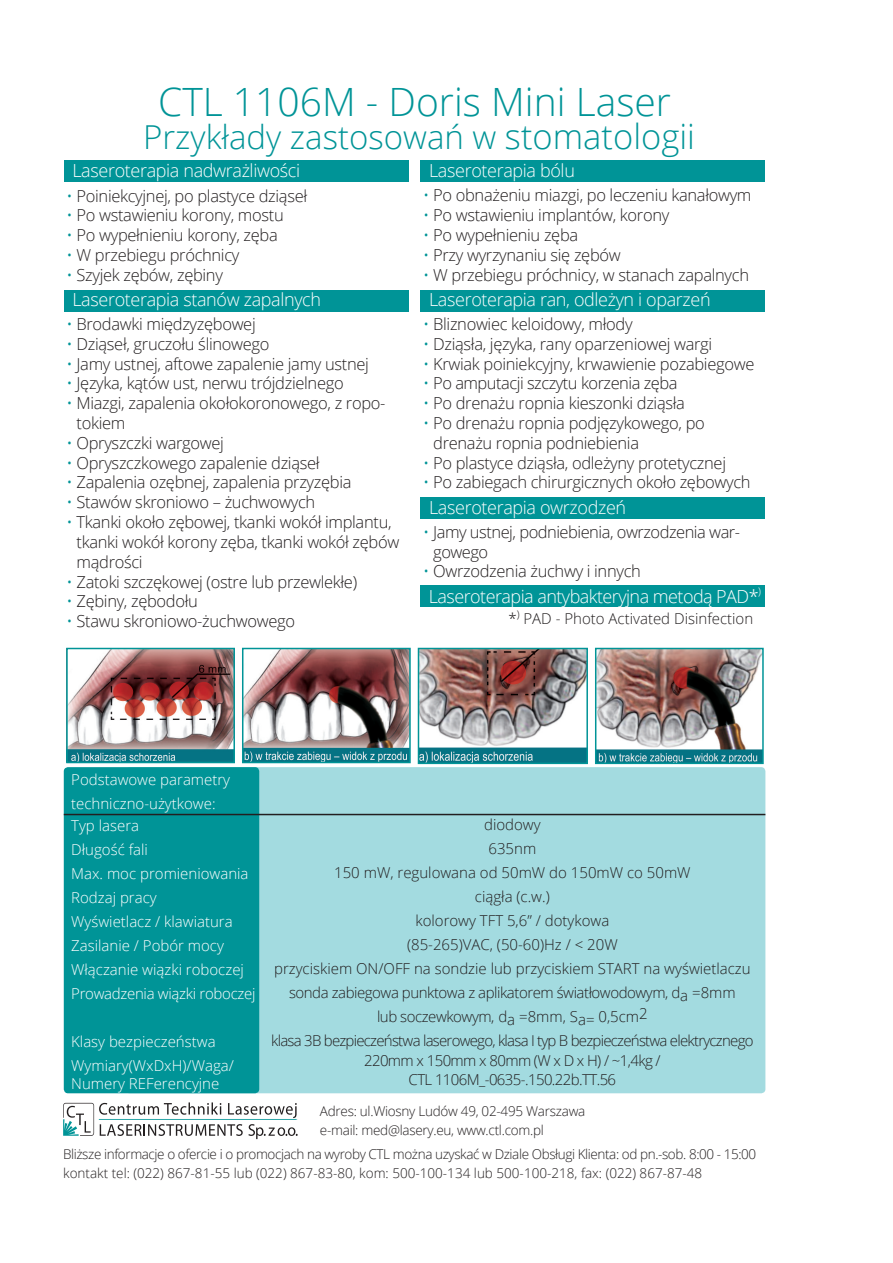
<style>
.page{position:relative;width:893px;height:1263px;background:#fff}
.page>*{position:absolute;margin:0;border:0;box-sizing:border-box;transform-origin:0 0}
.t1{font:300 39px "Open Sans";color:#009497}
.t2{font:300 33px "Open Sans";color:#009497}
.Styl_akapitowy_9{font:300 18px "Open Sans";letter-spacing:-.02em;color:#fff}
.t3{font:300 16.5px/19.8px "Open Sans";letter-spacing:-.02em;color:#231f20}
.t4{font:300 15px "Open Sans";color:#fff}
.Styl_akapitowy_9-2{font:300 15px "Open Sans";color:#231f20}
.Styl_akapitowy_9-3{font:300 15px/24px "Open Sans";letter-spacing:-.03em;color:#231f20;text-align:center}
.Styl_akapitowy_9-4{font:300 15px "Open Sans";letter-spacing:-.05em;color:#231f20}
.Styl_akapitowy_9-5{font:300 15px "Open Sans";letter-spacing:-.04em;color:#231f20}
.t5{font:300 15px "Open Sans";letter-spacing:-.02em;color:#fff}
.t6{font:300 13.5px "Open Sans";letter-spacing:-.02em;color:#231f20}
.t7{font:300 13.5px "Open Sans";color:#231f20}
.s1{font-size:34.5px}
.s2{color:#009497}
</style>
<div class="page">
<div style="left:64px;top:160px;width:345px;height:22px;background:#009497"></div>
<div style="left:64px;top:290px;width:345px;height:21px;background:#009497"></div>
<div style="left:420px;top:160px;width:345px;height:22px;background:#009497"></div>
<div style="left:420px;top:290px;width:345px;height:21px;background:#009497"></div>
<div style="left:420px;top:497px;width:345px;height:22px;background:#009497"></div>
<div style="left:420px;top:586px;width:345px;height:21px;background:#009497"></div>
<div style="left:125px;top:767px;width:640px;height:326px;background:#a3dbe0;border-radius:4px"></div>
<div style="left:64px;top:767px;width:195px;height:326px;background:#009497;border-radius:4px"></div>
<hr style="left:64px;top:814px;width:701px;height:1px;background:#231f20">
<img style="left:245px;top:651px;width:163px;height:109px">
<div style="left:242px;top:648px;width:169px;height:115px;border:2px solid #009497"></div>
<img style="left:69px;top:651px;width:163px;height:109px">
<div style="left:66px;top:648px;width:169px;height:115px;border:2px solid #009497"></div>
<img style="left:598px;top:651px;width:163px;height:110px">
<div style="left:595px;top:648px;width:169px;height:116px;border:2px solid #009497"></div>
<img style="left:421px;top:651px;width:164px;height:110px">
<div style="left:418px;top:648px;width:170px;height:116px;border:2px solid #009497"></div>
<svg style="left:63px;top:1102px;width:235px;height:37px"></svg>
<p class="t1" style="left:158px;top:75px;width:514px">CTL 1106M - Doris Mini Laser</p>
<p class="t2" style="left:143px;top:114px;width:553px">Przykłady zastosowań w <span class="s1">stomatologii</span></p>
<p class="Styl_akapitowy_9" style="left:72px;top:159px;width:229px">Laseroterapia nadwrażliwości</p>
<p class="t3" style="left:66px;top:185px;width:242px"><span class="s2">•</span> Poiniekcyjnej, po plastyce dziąseł</p>
<p class="t3" style="left:66px;top:205px;width:219px"><span class="s2">•</span> Po wstawieniu korony, mostu</p>
<p class="t3" style="left:66px;top:225px;width:213px"><span class="s2">•</span> Po wypełnieniu korony, zęba</p>
<p class="t3" style="left:66px;top:245px;width:175px"><span class="s2">•</span> W przebiegu próchnicy</p>
<p class="t3" style="left:66px;top:264px;width:158px"><span class="s2">•</span> Szyjek zębów, zębiny</p>
<p class="Styl_akapitowy_9" style="left:72px;top:287px;width:250px">Laseroterapia stanów zapalnych</p>
<p class="t3" style="left:66px;top:314px;width:191px"><span class="s2">•</span> Brodawki międzyzębowej</p>
<p class="t3" style="left:66px;top:334px;width:205px"><span class="s2">•</span> Dziąseł, gruczołu ślinowego</p>
<p class="t3" style="left:66px;top:353px;width:304px"><span class="s2">•</span> Jamy ustnej, aftowe zapalenie jamy ustnej</p>
<p class="t3" style="left:66px;top:373px;width:279px"><span class="s2">•</span> Języka, kątów ust, nerwu trójdzielnego</p>
<p class="t3" style="left:77px;top:393px;width:310px;text-indent:-10px"><span class="s2">•</span> Miazgi, zapalenia okołokoronowego, z ropo&shy;tokiem</p>
<p class="t3" style="left:66px;top:433px;width:159px"><span class="s2">•</span> Opryszczki wargowej</p>
<p class="t3" style="left:66px;top:452px;width:255px"><span class="s2">•</span> Opryszczkowego zapalenie dziąseł</p>
<p class="t3" style="left:66px;top:472px;width:287px"><span class="s2">•</span> Zapalenia ozębnej, zapalenia przyzębia</p>
<p class="t3" style="left:66px;top:492px;width:250px"><span class="s2">•</span> Stawów skroniowo – żuchwowych</p>
<p class="t3" style="left:77px;top:512px;width:324px;text-indent:-10px"><span class="s2">•</span> Tkanki około zębowej, tkanki wokół implantu, tkanki wokół korony zęba, tkanki wokół zębów mądrości</p>
<p class="t3" style="left:66px;top:571px;width:292px"><span class="s2">•</span> Zatoki szczękowej (ostre lub przewlekłe)</p>
<p class="t3" style="left:66px;top:591px;width:133px"><span class="s2">•</span> Zębiny, zębodołu</p>
<p class="t3" style="left:66px;top:611px;width:230px"><span class="s2">•</span> Stawu skroniowo-żuchwowego</p>
<p class="Styl_akapitowy_9" style="left:429px;top:159px;width:147px">Laseroterapia bólu</p>
<p class="t3" style="left:423px;top:185px;width:330px"><span class="s2">•</span> Po obnażeniu miazgi, po leczeniu kanałowym</p>
<p class="t3" style="left:423px;top:205px;width:248px"><span class="s2">•</span> Po wstawieniu implantów, korony</p>
<p class="t3" style="left:423px;top:225px;width:157px"><span class="s2">•</span> Po wypełnieniu zęba</p>
<p class="t3" style="left:423px;top:245px;width:199px"><span class="s2">•</span> Przy wyrzynaniu się zębów</p>
<p class="t3" style="left:423px;top:264px;width:328px"><span class="s2">•</span> W przebiegu próchnicy, w stanach zapalnych</p>
<p class="Styl_akapitowy_9" style="left:429px;top:287px;width:283px">Laseroterapia ran, odleżyn i oparzeń</p>
<p class="t3" style="left:423px;top:314px;width:211px"><span class="s2">•</span> Bliznowiec keloidowy, młody</p>
<p class="t3" style="left:423px;top:333px;width:291px"><span class="s2">•</span> Dziąsła, języka, rany oparzeniowej wargi</p>
<p class="t3" style="left:423px;top:353px;width:333px"><span class="s2">•</span> Krwiak poiniekcyjny, krwawienie pozabiegowe</p>
<p class="t3" style="left:423px;top:373px;width:256px"><span class="s2">•</span> Po amputacji szczytu korzenia zęba</p>
<p class="t3" style="left:423px;top:393px;width:263px"><span class="s2">•</span> Po drenażu ropnia kieszonki dziąsła</p>
<p class="t3" style="left:433px;top:413px;width:273px;text-indent:-10px"><span class="s2">•</span> Po drenażu ropnia podjęzykowego, po drenażu ropnia podniebienia</p>
<p class="t3" style="left:423px;top:452px;width:304px"><span class="s2">•</span> Po plastyce dziąsła, odleżyny protetycznej</p>
<p class="t3" style="left:423px;top:472px;width:329px"><span class="s2">•</span> Po zabiegach chirurgicznych około zębowych</p>
<p class="Styl_akapitowy_9" style="left:429px;top:495px;width:199px">Laseroterapia owrzodzeń</p>
<p class="t3" style="left:433px;top:521px;width:308px;text-indent:-10px"><span class="s2">•</span> Jamy ustnej, podniebienia, owrzodzenia war&shy;gowego</p>
<p class="t3" style="left:423px;top:561px;width:219px"><span class="s2">•</span> Owrzodzenia żuchwy i innych</p>
<p class="Styl_akapitowy_9" style="left:429px;top:584px;width:333px">Laseroterapia antybakteryjna metodą PAD*<sup>)</sup></p>
<p class="Styl_akapitowy_9-2" style="left:508px;top:608px;width:246px">*<sup>)</sup> PAD - Photo Activated Disinfection</p>
<p class="t4" style="left:71px;top:769px;width:160px">Podstawowe parametry</p>
<p class="t4" style="left:71px;top:793px;width:146px">techniczno-użytkowe:</p>
<p class="t4" style="left:71px;top:815px;width:69px">Typ lasera</p>
<p class="t4" style="left:71px;top:839px;width:78px">Długość fali</p>
<p class="t4" style="left:71px;top:863px;width:179px">Max. moc promieniowania</p>
<p class="t4" style="left:71px;top:887px;width:87px">Rodzaj pracy</p>
<p class="t4" style="left:71px;top:911px;width:163px">Wyświetlacz / klawiatura</p>
<p class="t4" style="left:71px;top:935px;width:154px">Zasilanie / Pobór mocy</p>
<p class="t4" style="left:71px;top:959px;width:174px">Włączanie wiązki roboczej</p>
<p class="t5" style="left:71px;top:983px;width:186px">Prowadzenia wiązki roboczej</p>
<p class="t4" style="left:71px;top:1031px;width:146px">Klasy bezpieczeństwa</p>
<p class="t4" style="left:71px;top:1055px;width:164px">Wymiary(WxDxH)/Waga/</p>
<p class="t4" style="left:71px;top:1073px;width:150px">Numery REFerencyjne</p>
<p class="Styl_akapitowy_9-2" style="left:484px;top:814px;width:58px">diodowy</p>
<p class="Styl_akapitowy_9-2" style="left:488px;top:838px;width:49px">635nm</p>
<p class="Styl_akapitowy_9-2" style="left:334px;top:862px;width:358px">150 mW, regulowana od 50mW do 150mW co 50mW</p>
<p class="Styl_akapitowy_9-2" style="left:475px;top:886px;width:76px">ciągła (c.w.)</p>
<p class="Styl_akapitowy_9-2" style="left:415px;top:910px;width:195px">kolorowy TFT 5,6” / dotykowa</p>
<p class="Styl_akapitowy_9-2" style="left:407px;top:934px;width:212px">(85-265)VAC, (50-60)Hz / &lt; 20W</p>
<p class="Styl_akapitowy_9-2" style="left:274px;top:958px;width:478px">przyciskiem ON/OFF na sondzie lub przyciskiem START na wyświetlaczu</p>
<p class="Styl_akapitowy_9-3" style="left:289px;top:980px;width:448px">sonda zabiegowa punktowa z aplikatorem światłowodowym, da =8mm lub soczewkowym, da =8mm, Sa= 0,5cm2</p>
<p class="Styl_akapitowy_9-4" style="left:271px;top:1030px;width:484px">klasa 3B bezpieczeństwa laserowego, klasa I typ B bezpieczeństwa elektrycznego</p>
<p class="Styl_akapitowy_9-5" style="left:364px;top:1050px;width:298px">220mm x 150mm x 80mm (W x D x H) / ~1,4kg /</p>
<p class="Styl_akapitowy_9-5" style="left:409px;top:1069px;width:209px">CTL 1106M_-0635-.150.22b.TT.56</p>
<p class="t6" style="left:320px;top:1101px;width:267px">Adres: ul.Wiosny Ludów 49, 02-495 Warszawa</p>
<p class="t6" style="left:320px;top:1121px;width:225px">e-mail: med@lasery.eu, www.ctl.com.pl</p>
<p class="t6" style="left:63px;top:1144px;width:695px">Bliższe informacje o ofercie i o promocjach na wyroby CTL można uzyskać w Dziale Obsługi Klienta: od pn.-sob. 8:00 - 15:00</p>
<p class="t7" style="left:63px;top:1164px;width:641px">kontakt tel: (022) 867-81-55 lub (022) 867-83-80, kom: 500-100-134 lub 500-100-218, fax: (022) 867-87-48</p>
</div>
